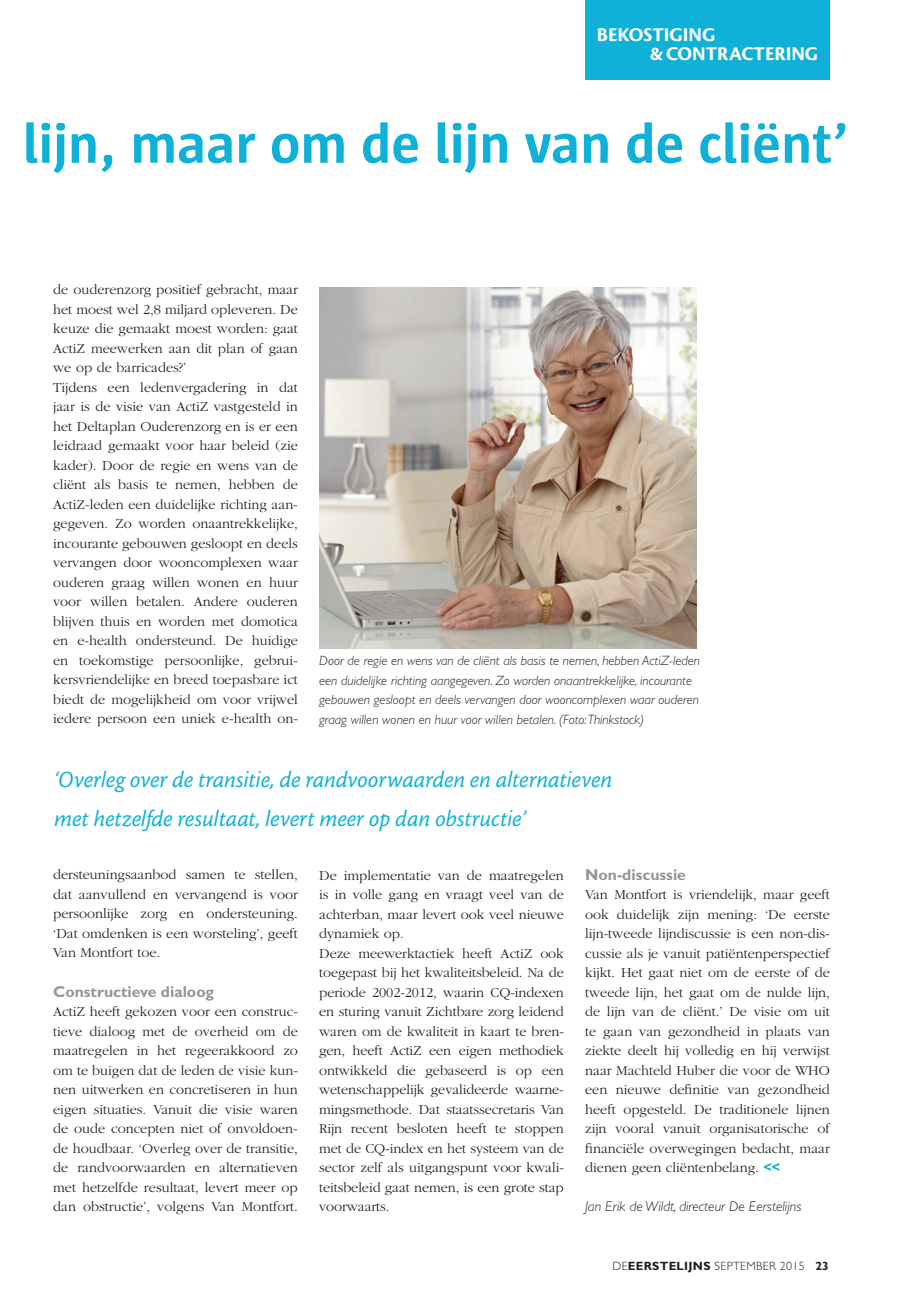
<style>
.page{position:relative;width:915px;height:1306px;background:#fff}
.page>*{position:absolute;margin:0;border:0;box-sizing:border-box;transform-origin:0 0}
.t1{font:700 57px "Sun";color:#10b1d8}
.t2{font:24px/39px "Cronos MM It 408 16";letter-spacing:.005em;color:#10b1d8}
.t3{font:20.25px/19.5px "Cronos MM 700 13";color:#fff}
.t4{font:700 15.75px "Gill Sans";color:#939598}
.t5{font:300 14.25px/19.5px "Garamond";color:#231f20;text-align:justify}
.t6{font:italic 300 14.25px "Gill Sans";color:#231f20}
.t7{font:italic 300 13.5px/19.5px "Gill Sans";color:#231f20}
.t8{font:300 12px "Gill Sans";letter-spacing:.025em;color:#231f20}
.s1{font-family:"Gill Sans";font-weight:700;color:#10b1d8}
.s2{font-weight:700}
</style>
<div class="page">
<div style="left:585px;top:0;width:244px;height:80px;background:#10b1d8"></div>
<img style="left:319px;top:287px;width:377px;height:361px">
<h3 class="t3" style="left:649px;top:25px;width:170px;text-indent:-53px">BEKOSTIGING<br>&amp; CONTRACTERING</h3>
<h1 class="t1" style="left:23px;top:112px;width:828px">lijn, maar om de lijn van de cliënt’</h1>
<p class="t5" style="left:53px;top:280px;width:246px;text-align:left">de ouderenzorg positief gebracht, maar het moest wel 2,8 miljard opleveren. De keuze die gemaakt moest worden: gaat ActiZ meewerken aan dit plan of gaan we op de barricades?’<br>Tijdens een ledenvergadering in dat jaar is de visie van ActiZ vastgesteld in het Deltaplan Ouderenzorg en is er een leidraad gemaakt voor haar beleid (zie kader). Door de regie en wens van de cliënt als basis te nemen, hebben de ActiZ-leden een duidelijke richting aan&shy;gegeven. Zo worden onaantrekkelijke, incourante gebouwen gesloopt en deels vervangen door wooncomplexen waar ouderen graag willen wonen en huur voor willen betalen. Andere ouderen blijven thuis en worden met domotica en e-health ondersteund. De huidige en toekomstige persoonlijke, gebrui&shy;kersvriendelijke en breed toepasbare ict biedt de mogelijkheid om voor vrijwel iedere persoon een uniek e-health on-</p>
<p class="t7" style="left:319px;top:651px;width:382px">Door de regie en wens van de cliënt als basis te nemen, hebben ActiZ-leden een duidelijke richting aangegeven. Zo worden onaantrekkelijke, incourante gebouwen gesloopt en deels vervangen door wooncomplexen waar ouderen graag willen wonen en huur voor willen betalen. (Foto: Thinkstock)</p>
<h2 class="t2" style="left:54px;top:760px;width:559px">‘Overleg over de transitie, de randvoorwaarden en alternatieven met hetzelfde resultaat, levert meer op dan obstructie’</h2>
<p class="t4" style="left:585px;top:865px;width:102px">Non-discussie</p>
<p class="t5" style="left:585px;top:885px;width:246px">Van Montfort is vriendelijk, maar geeft ook duidelijk zijn mening: ‘De eerste lijn-tweede lijndiscussie is een non-dis&shy;cussie als je vanuit patiëntenperspectief kijkt. Het gaat niet om de eerste of de tweede lijn, het gaat om de nulde lijn, de lijn van de cliënt.’ De visie om uit te gaan van gezondheid in plaats van ziekte deelt hij volledig en hij verwijst naar Machteld Huber die voor de WHO een nieuwe definitie van gezondheid heeft opgesteld. De traditionele lijnen zijn vooral vanuit organisatorische of financiële overwegingen bedacht, maar dienen geen cliëntenbelang. <span class="s1">&lt;&lt;</span></p>
<p class="t6" style="left:585px;top:1198px;width:218px">Jan Erik de Wildt, directeur De Eerstelijns</p>
<p class="t5" style="left:53px;top:865px;width:246px">dersteuningsaanbod samen te stellen, dat aanvullend en vervangend is voor persoonlijke zorg en ondersteuning. ‘Dat omdenken is een worsteling’, geeft Van Montfort toe.</p>
<p class="t4" style="left:53px;top:982px;width:162px">Constructieve dialoog</p>
<p class="t5" style="left:53px;top:1002px;width:246px">ActiZ heeft gekozen voor een construc&shy;tieve dialoog met de overheid om de maatregelen in het regeerakkoord zo om te buigen dat de leden de visie kun&shy;nen uitwerken en concretiseren in hun eigen situaties. Vanuit die visie waren de oude concepten niet of onvoldoen&shy;de houdbaar. ‘Overleg over de transitie, de randvoorwaarden en alternatieven met hetzelfde resultaat, levert meer op dan obstructie’, volgens Van Montfort.</p>
<p class="t5" style="left:319px;top:865px;width:246px;text-align:left">De implementatie van de maatregelen is in volle gang en vraagt veel van de achterban, maar levert ook veel nieuwe dynamiek op.<br>Deze meewerktactiek heeft ActiZ ook toegepast bij het kwaliteitsbeleid. Na de periode 2002-2012, waarin CQ-indexen en sturing vanuit Zichtbare zorg leidend waren om de kwaliteit in kaart te bren&shy;gen, heeft ActiZ een eigen methodiek ontwikkeld die gebaseerd is op een wetenschappelijk gevalideerde waarne&shy;mingsmethode. Dat staatssecretaris Van Rijn recent besloten heeft te stoppen met de CQ-index en het systeem van de sector zelf als uitgangspunt voor kwali&shy;teitsbeleid gaat nemen, is een grote stap voorwaarts.</p>
<p class="t8" style="left:612px;top:1258px;width:218px">DE<span class="s2">EERSTELIJNS</span> SEPTEMBER 2015 <span class="s2">23</span></p>
</div>
